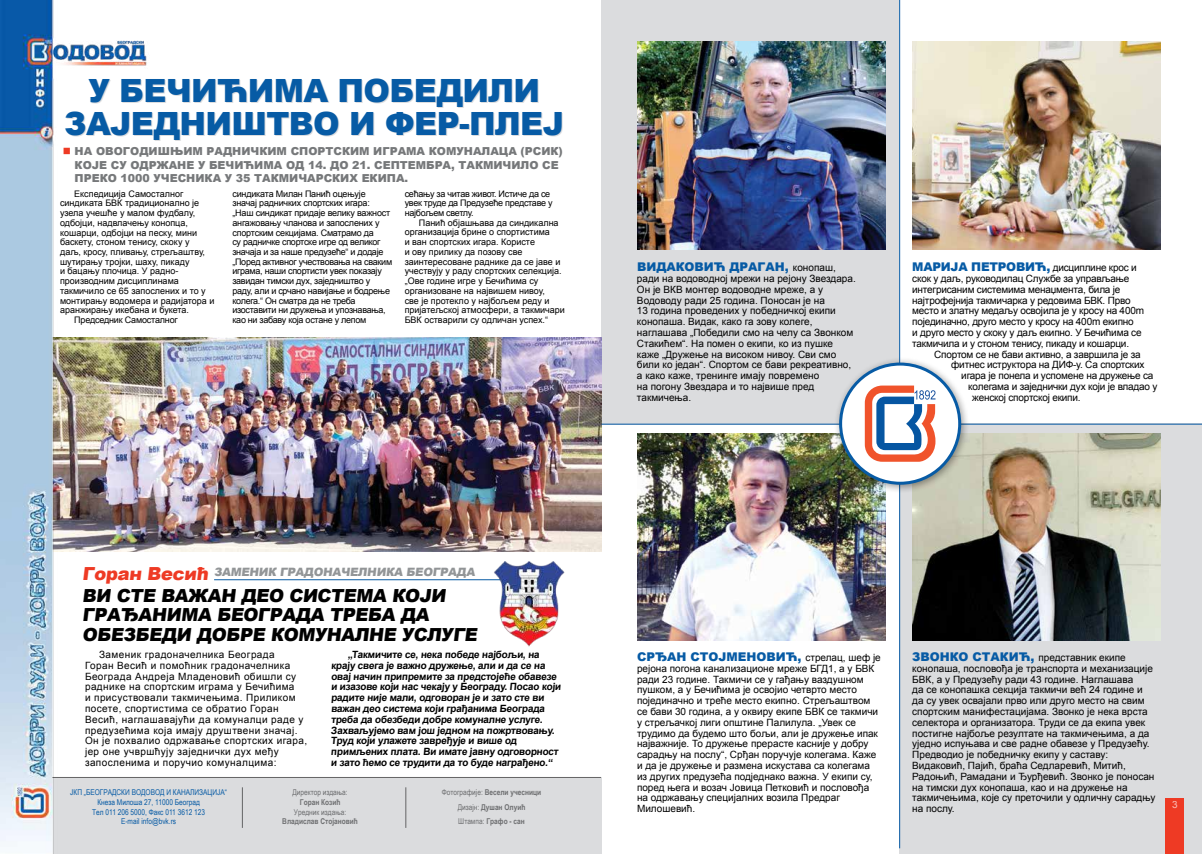
<style>
.page{position:relative;width:1202px;height:854px;background:#fff}
.page>*{position:absolute;margin:0;border:0;box-sizing:border-box;transform-origin:0 0}
.t1{font:900 32px/32.5px "Arial";letter-spacing:-.02em;color:#075ba5;text-align:center}
.t2{font:900 18px/19.4px "Arial";color:#000}
.t3{font:900 12px "Arial";color:#075ba5}
.t4{font:900 12px "Arial";letter-spacing:-.02em;color:#075ba5}
.t5{font:900 11.5px "Arial";color:#929597}
.t6{font:900 11px/13.2px "Arial";color:#76787a}
.t7{font:10px/10.8px "Arial";color:#000}
.t8{font:10px/10.8px "Arial";letter-spacing:-.02em;color:#000}
.t9{font:700 10px/10.8px "Arial";letter-spacing:-.02em;color:#000}
.t10{font:10px/10.8px "Arial";letter-spacing:.04em;color:#000}
.t11{font:10px "Arial";color:#fff}
.t12{font:9px/9.7px "Arial";letter-spacing:-.01em;color:#000}
.t13{font:9px/9.7px "Arial";letter-spacing:-.03em;color:#000}
.t14{font:8px/9.6px "Arial Narrow";color:#075ba5;text-align:center}
.t15{font:700 8px/14.4px "Arial Narrow";color:#6d6e70;text-align:center}
.t16{font:8px "Arial Narrow";color:#6d6e70}
.s1{color:#ee3a24}
.s2{font-size:18px;color:#ee3a24}
.s3{font-weight:400}
.s4{font-weight:400;font-size:10px;color:#000}
.s5{font-weight:900;font-size:12px;color:#075ba5}
</style>
<div class="page">
<div style="left:899px;top:423px;width:303px;height:430px;background:#dbdcde"></div>
<div style="left:602px;top:0;width:297px;height:424px;background:#dbdcde"></div>
<img style="left:161px;top:337px;width:441px;height:214px">
<div style="left:46px;top:777px;width:556px;height:76px;background:#dbdcde"></div>
<img style="left:0;top:0;width:161px;height:853px">
<div style="left:1166px;top:797px;width:18px;height:56px;background:#ee3a24"></div>
<hr style="left:242px;top:787px;width:1px;height:40px;background:#000">
<hr style="left:52px;top:776px;width:549px;height:1px;background:#000">
<hr style="left:405px;top:787px;width:1px;height:40px;background:#000">
<hr style="left:214px;top:579px;width:316px;height:1px;background:#075ba5">
<img style="left:487px;top:561px;width:78px;height:86px">
<img style="left:637px;top:42px;width:248px;height:207px">
<img style="left:637px;top:433px;width:248px;height:207px">
<img style="left:912px;top:42px;width:248px;height:207px">
<img style="left:912px;top:433px;width:248px;height:207px">
<hr style="left:899px;top:0;width:1px;height:848px;background:#075ba5">
<hr style="left:602px;top:423px;width:600px;height:1px;background:#075ba5">
<div style="left:833px;top:357px;width:137px;height:136px;background:#000;opacity:.4"></div>
<div style="left:841px;top:364px;width:119px;height:119px;background:#fff;border-radius:50%"></div>
<svg style="left:865px;top:385px;width:70px;height:76px"></svg>
<div style="left:839px;top:362px;width:122px;height:122px;border:3px solid #075ba5;border-radius:50%"></div>
<h1 class="t1" style="left:65px;top:74px;width:501px">У БЕЧИЋИМА ПОБЕДИЛИ<br>ЗАЈЕДНИШТВО И ФЕР-ПЛЕЈ</h1>
<p class="t6" style="left:75px;top:144px;width:490px;text-indent:-12px"><span class="s1">■</span> НА ОВОГОДИШЊИМ РАДНИЧКИМ СПОРТСКИМ ИГРАМА КОМУНАЛАЦА (РСИК)<br>КОЈЕ СУ ОДРЖАНЕ У БЕЧИЋИМА ОД 14. ДО 21. СЕПТЕМБРА, ТАКМИЧИЛО СЕ<br>ПРЕКО 1000 УЧЕСНИКА У 35 ТАКМИЧАРСКИХ ЕКИПА.</p>
<p class="t12" style="left:74px;top:189px;width:111px">Експедиција Самосталног</p>
<p class="t12" style="left:60px;top:198px;width:141px">синдиката БВК традиционално је</p>
<p class="t12" style="left:60px;top:208px;width:137px">узела учешће у малом фудбалу,</p>
<p class="t12" style="left:60px;top:218px;width:129px">одбојци, надвлачењу конопца,</p>
<p class="t12" style="left:60px;top:227px;width:139px">кошарци, одбојци на песку, мини</p>
<p class="t12" style="left:60px;top:237px;width:131px">баскету, стоном тенису, скоку у</p>
<p class="t12" style="left:60px;top:247px;width:147px">даљ, кросу, пливању, стрељаштву,</p>
<p class="t12" style="left:60px;top:257px;width:131px">шутирању тројки, шаху, пикаду</p>
<p class="t12" style="left:60px;top:266px;width:120px">и бацању плочица. У радно-</p>
<p class="t12" style="left:60px;top:276px;width:120px">производним дисциплинама</p>
<p class="t12" style="left:60px;top:286px;width:147px">такмичило се 65 запослених и то у</p>
<p class="t12" style="left:60px;top:295px;width:156px">монтирању водомера и радијатора и</p>
<p class="t12" style="left:60px;top:305px;width:131px">аранжирању икебана и букета.</p>
<p class="t12" style="left:74px;top:315px;width:105px">Председник Самосталног</p>
<p class="t13" style="left:232px;top:189px;width:161px">синдиката Милан Панић оцењује значај радничких спортских игара: „Наш синдикат придаје велику важност ангажовању чланова и запослених у спортским секцијама. Сматрамо да<br>су радничке спортске игре од великог значаја и за наше предузеће“ и додаје „Поред активног учествовања на сваким играма, наши спортисти увек показају завидан тимски дух, заједништво у раду, али и срчано навијање и бодрење колега.“ Он сматра да не треба изоставити ни дружења и упознавања, као ни забаву која остане у лепом</p>
<p class="t13" style="left:405px;top:189px;width:149px">сећању за читав живот. Истиче да се увек труде да Предузеће представе у најбољем светлу.</p>
<p class="t12" style="left:405px;top:218px;width:162px;text-indent:14px">Панић објашњава да синдикална организација брине о спортистима<br>и ван спортских игара. Користе<br>и ову прилику да позову све заинтересоване раднике да се јаве и учествују у раду спортских селекција. „Ове године игре у Бечићима су организоване на највишем нивоу,<br>све је протекло у најбољем реду и пријатељској атмосфери, а такмичари<br>БВК остварили су одличан успех.“</p>
<p class="t5" style="left:82px;top:563px;width:396px"><span class="s2">Горан Весић</span> ЗАМЕНИК ГРАДОНАЧЕЛНИКА БЕОГРАДА</p>
<h2 class="t2" style="left:82px;top:585px;width:400px">ВИ СТЕ ВАЖАН ДЕО СИСТЕМА КОЈИ<br>ГРАЂАНИМА БЕОГРАДА ТРЕБА ДА<br>ОБЕЗБЕДИ ДОБРЕ КОМУНАЛНЕ УСЛУГЕ</h2>
<p class="t10" style="left:85px;top:649px;width:224px;text-indent:14px">Заменик градоначелника Београда<br>Горан Весић и помоћник градоначелника Београда Андреја Младеновић обишли су раднике на спортским играма у Бечићима<br>и присуствовали такмичењима. Приликом посете, спортистима се обратио Горан Весић, наглашавајући да комуналци раде у предузећима која имају друштвени значај.<br>Он је похвалио одржавање спортских игара, јер оне учвршћују заједнички дух међу запосленима и поручио комуналцима:</p>
<p class="t9" style="left:331px;top:649px;width:233px;text-indent:17px">„Такмичите се, нека победе најбољи, на крају свега је важно дружење, али и да се на овај начин припремите за предстојеће обавезе и изазове који нас чекају у Београду. Посао који радите није мали, одговоран је и зато сте ви важан део система који грађанима Београда треба да обезбеди добре комуналне услуге.<br>Захваљујемо вам још једном на пожртвовању.<br>Труд који улажете завређује и више од примљених плата. Ви имате јавну одговорност и зато ћемо се трудити да то буде награђено.“</p>
<p class="t14" style="left:70px;top:787px;width:158px">ЈКП „БЕОГРАДСКИ ВОДОВОД И КАНАЛИЗАЦИЈА“<br>Кнеза Милоша 27, 11000 Београд<br>Тел 011 206 5000, Факс 011 3612 123<br>Е-mail info@bvk.rs</p>
<p class="t16" style="left:292px;top:786px;width:57px">Директор издања:</p>
<p class="t15" style="left:300px;top:794px;width:42px">Горан Козић</p>
<p class="t16" style="left:294px;top:805px;width:54px">Уредник издања:</p>
<p class="t15" style="left:282px;top:813px;width:77px">Владислав Стојановић</p>
<p class="t15" style="left:442px;top:784px;width:101px"><span class="s3">Фотографије:</span> Весели учесници<br><span class="s3">Дизајн:</span> Душан Олуић<br><span class="s3">Штампа:</span> Графо - сан</p>
<p class="t3" style="left:637px;top:258px;width:200px">ВИДАКОВИЋ ДРАГАН, <span class="s4">конопаш,</span></p>
<p class="t7" style="left:637px;top:273px;width:220px">ради на водоводној мрежи на рејону Звездара.<br>Он је ВКВ монтер водоводне мреже, а у Водоводу ради 25 година. Поносан је на<br>13 година проведених у победничкој екипи конопаша. Видак, како га зову колеге, наглашава „Победили смо на челу са Звонком Стакићем“. На помен о екипи, ко из пушке каже „Дружење на високом нивоу. Сви смо били ко један“. Спортом се бави рекреативно, а како каже, тренинге имају повремено<br>на погону Звездара и то највише пред такмичења.</p>
<p class="t4" style="left:912px;top:258px;width:226px">МАРИЈА ПЕТРОВИЋ, <span class="s4">дисциплине крос и</span></p>
<p class="t8" style="left:912px;top:273px;width:233px">скок у даљ, руководилац Службе за управљање интегрисаним системима менаџмента, била је најтрофејнија такмичарка у редовима БВК. Прво место и златну медаљу освојила је у кросу на 400m појединачно, друго место у кросу на 400m екипно<br>и друго место у скоку у даљ екипно. У Бечићима се такмичила и у стоном тенису, пикаду и кошарци.</p>
<p class="t8" style="left:934px;top:348px;width:208px">Спортом се не бави активно, а завршила је за</p>
<p class="t8" style="left:951px;top:359px;width:195px">фитнес иструктора на ДИФ-у. Са спортских</p>
<p class="t8" style="left:961px;top:370px;width:194px">игара је понела и успомене на дружење са</p>
<p class="t8" style="left:968px;top:381px;width:191px">колегама и заједнички дух који је владао у</p>
<p class="t8" style="left:972px;top:392px;width:110px">женској спортској екипи.</p>
<p class="t3" style="left:637px;top:647px;width:245px">СРЂАН СТОЈМЕНОВИЋ, <span class="s4">стрелац, шеф је</span></p>
<p class="t7" style="left:637px;top:662px;width:243px">рејона погона канализационе мреже БГД1, а у БВК ради 23 године. Такмичи се у гађању ваздушном пушком, а у Бечићима је освојио четврто место појединачно и треће место екипно. Стрељаштвом се бави 30 година, а у оквиру екипе БВК се такмичи у стрељачкој лиги општине Палилула. „Увек се трудимо да будемо што бољи, али је дружење ипак најважније. То дружење прерасте касније у добру сарадњу на послу“, Срђан поручује колегама. Каже и да је дружење и размена искустава са колегама из других предузећа подједнако важна. У екипи су, поред њега и возач Јовица Петковић и пословођа на одржавању специјалних возила Предраг Милошевић.</p>
<p class="t7" style="left:912px;top:652px;width:245px"><span class="s5">ЗВОНКО СТАКИЋ,</span> представник екипе конопаша, пословођа је транспорта и механизације БВК, а у Предузећу ради 43 године. Наглашава<br>да се конопашка секција такмичи већ 24 године и да су увек освајали прво или друго место на свим спортским манифестацијама. Звонко је нека врста селектора и организатора. Труди се да екипа увек постигне најбоље резултате на такмичењима, а да уједно испуњава и све радне обавезе у Предузећу.<br>Предводио је победничку екипу у саставу:<br>Видаковић, Пајић, браћа Седларевић, Митић, Радоњић, Рамадани и Ђурђевић. Звонко је поносан на тимски дух конопаша, као и на дружење на такмичењима, које су преточили у одличну сарадњу на послу.</p>
<p class="t11" style="left:1172px;top:798px;width:7px">3</p>
</div>
